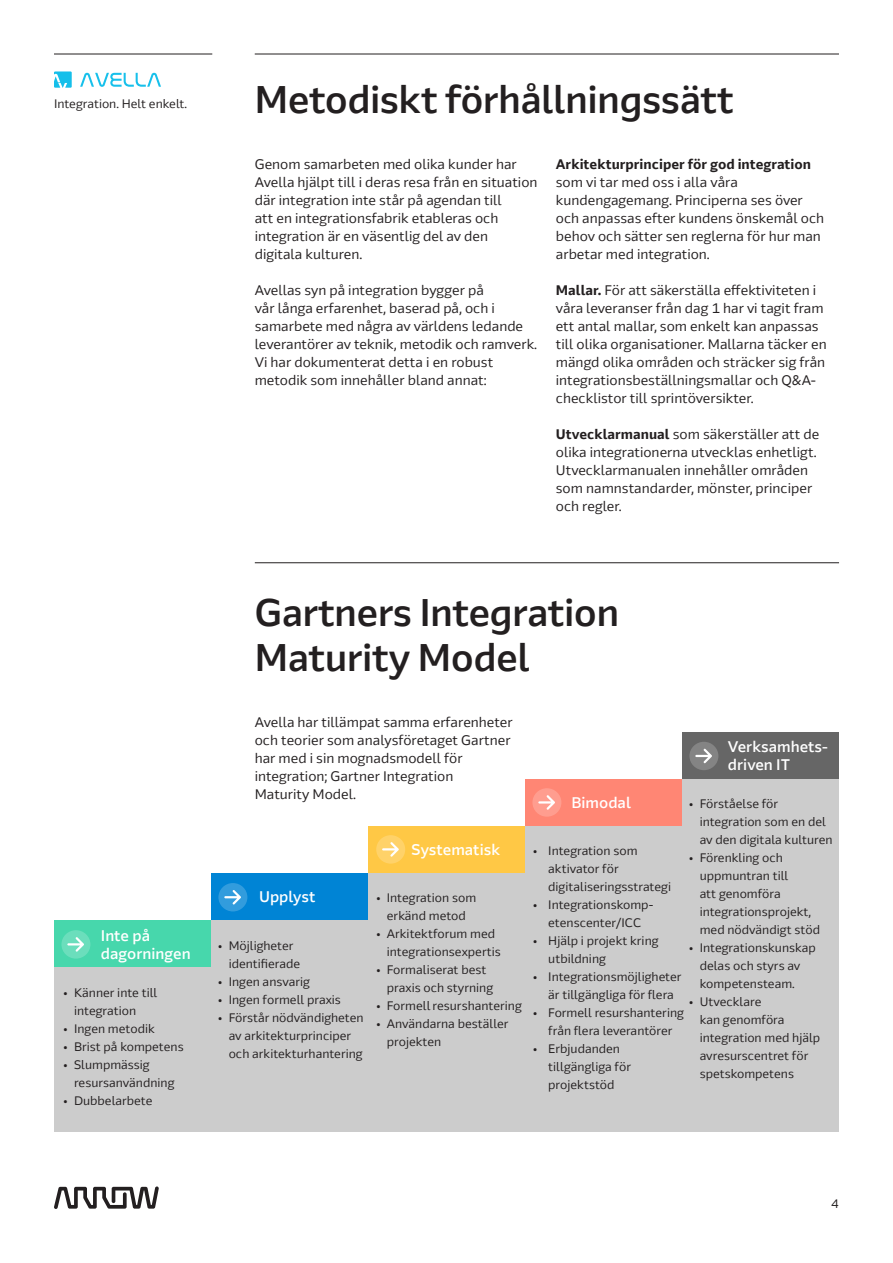
<style>
.page{position:relative;width:893px;height:1263px;background:#fff}
.page>*{position:absolute;margin:0;border:0;box-sizing:border-box;transform-origin:0 0}
.H3_Arrow_Display_25p{font:500 37.5px "Arrow Display";color:#231f20}
.Arrow_Text_9pt_MASTE{font:500 15px/18px "Arrow Text";color:#fff}
.Arrow_Text_9pt_MASTE-2{font:13.5px/18px "Arrow Text";color:#231f20}
.t1{font:12px/18px "Arrow Text";color:#231f20}
.s1{font-weight:700}
</style>
<div class="page">
<hr style="left:54px;top:54px;width:158px;height:1px;background:#231f20">
<hr style="left:255px;top:54px;width:584px;height:1px;background:#231f20">
<svg style="left:54px;top:1186px;width:105px;height:23px"></svg>
<svg style="left:80px;top:73px;width:81px;height:14px"></svg>
<svg style="left:54px;top:71px;width:18px;height:17px"></svg>
<div style="left:54px;top:961px;width:157px;height:171px;background:#ccc"></div>
<div style="left:211px;top:916px;width:157px;height:216px;background:#ccc"></div>
<div style="left:368px;top:870px;width:157px;height:262px;background:#ccc"></div>
<div style="left:525px;top:825px;width:157px;height:307px;background:#ccc"></div>
<div style="left:682px;top:779px;width:157px;height:353px;background:#ccc"></div>
<div style="left:54px;top:920px;width:157px;height:47px;background:#47d7ac"></div>
<div style="left:211px;top:873px;width:157px;height:47px;background:#0084d5"></div>
<div style="left:368px;top:826px;width:157px;height:47px;background:#ffc845"></div>
<div style="left:525px;top:779px;width:157px;height:47px;background:#ff8674"></div>
<div style="left:682px;top:732px;width:157px;height:47px;background:#666"></div>
<div style="left:61px;top:930px;width:29px;height:29px;background:#6bdebc;border-radius:50%"></div>
<svg style="left:67px;top:937px;width:17px;height:15px"></svg>
<div style="left:218px;top:883px;width:29px;height:28px;background:#329cdd;border-radius:50%"></div>
<svg style="left:224px;top:890px;width:17px;height:14px"></svg>
<div style="left:376px;top:835px;width:29px;height:29px;background:#ffd269;border-radius:50%"></div>
<svg style="left:382px;top:842px;width:17px;height:15px"></svg>
<div style="left:532px;top:788px;width:29px;height:29px;background:#ff9d8f;border-radius:50%"></div>
<svg style="left:538px;top:795px;width:17px;height:15px"></svg>
<div style="left:689px;top:742px;width:29px;height:28px;background:#848484;border-radius:50%"></div>
<svg style="left:695px;top:749px;width:17px;height:14px"></svg>
<hr style="left:255px;top:562px;width:584px;height:1px;background:#231f20">
<p class="t1" style="left:54px;top:95px;width:135px">Integration. Helt enkelt.</p>
<p class="H3_Arrow_Display_25p" style="left:255px;top:75px;width:480px">Metodiskt förhållningssätt</p>
<p class="Arrow_Text_9pt_MASTE-2" style="left:255px;top:155px;width:284px">Genom samarbeten med olika kunder har Avella hjälpt till i deras resa från en situation där integration inte står på agendan till<br>att en integrationsfabrik etableras och integration är en väsentlig del av den digitala kulturen.</p>
<p class="Arrow_Text_9pt_MASTE-2" style="left:255px;top:281px;width:284px">Avellas syn på integration bygger på<br>vår långa erfarenhet, baserad på, och i samarbete med några av världens ledande leverantörer av teknik, metodik och ramverk.<br>Vi har dokumenterat detta i en robust metodik som innehåller bland annat:</p>
<p class="Arrow_Text_9pt_MASTE-2" style="left:556px;top:155px;width:270px"><span class="s1">Arkitekturprinciper för god integration </span>som vi tar med oss i alla våra kundengagemang. Principerna ses över och anpassas efter kundens önskemål och behov och sätter sen reglerna för hur man arbetar med integration.</p>
<p class="Arrow_Text_9pt_MASTE-2" style="left:556px;top:281px;width:272px"><span class="s1">Mallar.</span> För att säkerställa effektiviteten i våra leveranser från dag 1 har vi tagit fram ett antal mallar, som enkelt kan anpassas till olika organisationer. Mallarna täcker en mängd olika områden och sträcker sig från integrationsbeställningsmallar och Q&amp;A&shy;checklistor till sprintöversikter.</p>
<p class="Arrow_Text_9pt_MASTE-2" style="left:556px;top:425px;width:265px"><span class="s1">Utvecklarmanual</span> som säkerställer att de olika integrationerna utvecklas enhetligt.<br>Utvecklarmanualen innehåller områden som namnstandarder, mönster, principer och regler.</p>
<p class="Arrow_Text_9pt_MASTE" style="left:101px;top:926px;width:91px">Inte på dagorningen</p>
<p class="t1" style="left:74px;top:984px;width:85px;text-indent:-10px">• Känner inte till integration</p>
<p class="t1" style="left:64px;top:1020px;width:93px">• Ingen metodik</p>
<p class="t1" style="left:64px;top:1038px;width:122px">• Brist på kompetens</p>
<p class="t1" style="left:74px;top:1056px;width:102px;text-indent:-10px">• Slumpmässig resursanvändning</p>
<p class="t1" style="left:64px;top:1092px;width:91px">• Dubbelarbete</p>
<p class="H3_Arrow_Display_25p" style="left:255px;top:588px;width:366px">Gartners Integration</p>
<p class="H3_Arrow_Display_25p" style="left:255px;top:633px;width:276px">Maturity Model</p>
<p class="Arrow_Text_9pt_MASTE-2" style="left:255px;top:713px;width:260px">Avella har tillämpat samma erfarenheter och teorier som analysföretaget Gartner har med i sin mognadsmodell för integration; Gartner Integration<br>Maturity Model.</p>
<p class="Arrow_Text_9pt_MASTE" style="left:728px;top:737px;width:101px">Verksamhets-</p>
<p class="Arrow_Text_9pt_MASTE" style="left:728px;top:755px;width:64px">driven IT</p>
<p class="Arrow_Text_9pt_MASTE" style="left:571px;top:793px;width:61px">Bimodal</p>
<p class="t1" style="left:700px;top:795px;width:134px;text-indent:-10px">• Förståelse för integration som en del av den digitala kulturen</p>
<p class="t1" style="left:700px;top:849px;width:122px;text-indent:-10px">• Förenkling och uppmuntran till<br>att genomföra integrationsprojekt, med nödvändigt stöd</p>
<p class="t1" style="left:700px;top:939px;width:118px;text-indent:-10px">• Integrationskunskap delas och styrs av kompetensteam.</p>
<p class="t1" style="left:700px;top:993px;width:122px;text-indent:-10px">• Utvecklare<br>kan genomföra integration med hjälp avresurscentret för spetskompetens</p>
<p class="Arrow_Text_9pt_MASTE" style="left:412px;top:841px;width:90px">Systematisk</p>
<p class="t1" style="left:548px;top:842px;width:124px;text-indent:-15px">• Integration som aktivator för digitaliseringsstrategi</p>
<p class="t1" style="left:533px;top:896px;width:121px;text-align:center">• Integrationskomp&shy;etenscenter/ICC</p>
<p class="t1" style="left:548px;top:932px;width:112px;text-indent:-15px">• Hjälp i projekt kring utbildning</p>
<p class="t1" style="left:548px;top:968px;width:135px;text-indent:-15px">• Integrationsmöjligheter är tillgängliga för flera</p>
<p class="t1" style="left:533px;top:1004px;width:152px;text-align:center">• Formell resurshantering från flera leverantörer</p>
<p class="t1" style="left:548px;top:1040px;width:84px;text-indent:-15px">• Erbjudanden tillgängliga för projektstöd</p>
<p class="Arrow_Text_9pt_MASTE" style="left:259px;top:888px;width:58px">Upplyst</p>
<p class="t1" style="left:376px;top:889px;width:101px;text-align:center">• Integration som erkänd metod</p>
<p class="t1" style="left:387px;top:925px;width:115px;text-indent:-10px">• Arkitektforum med integrationsexpertis</p>
<p class="t1" style="left:387px;top:961px;width:108px;text-indent:-10px">• Formaliserat best praxis och styrning</p>
<p class="t1" style="left:376px;top:997px;width:147px">• Formell resurshantering</p>
<p class="t1" style="left:387px;top:1015px;width:123px;text-indent:-10px">• Användarna beställer projekten</p>
<p class="t1" style="left:229px;top:936px;width:73px;text-indent:-10px">• Möjligheter identifierade</p>
<p class="t1" style="left:218px;top:972px;width:93px">• Ingen ansvarig</p>
<p class="t1" style="left:218px;top:990px;width:124px">• Ingen formell praxis</p>
<p class="t1" style="left:229px;top:1008px;width:137px;text-indent:-10px">• Förstår nödvändigheten av arkitekturprinciper och arkitekturhantering</p>
<p class="t1" style="left:831px;top:1195px;width:9px">4</p>
</div>
